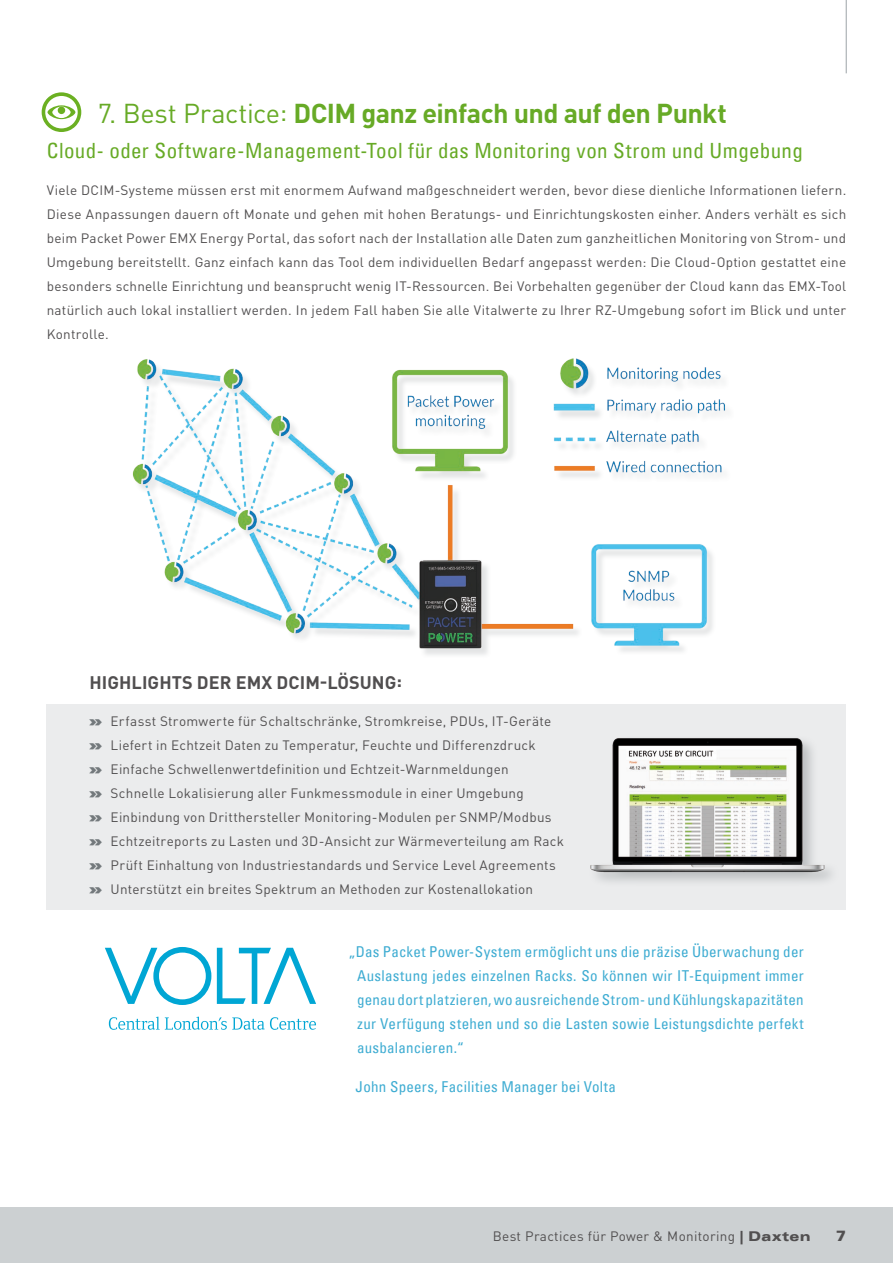
<style>
.page{position:relative;width:893px;height:1263px;background:#fff}
.page>*{position:absolute;margin:0;border:0;box-sizing:border-box;transform-origin:0 0}
.t1{font:700 27px "DIN Pro";letter-spacing:-.025em;color:#67aa26}
.t2{font:condensed 21px "Univers LT";letter-spacing:.02em;color:#67aa26}
.t3{font:700 18px "DIN Pro";letter-spacing:.005em;color:#514f50}
.t4{font:condensed 15px/24px "Univers LT";letter-spacing:.015em;color:#3eacd2;text-align:justify}
.t5{font:900 15px "Univers LT";color:#514f50}
.t6{font:13.5px/24px "DIN Pro";letter-spacing:.02em;color:#514f50;text-align:justify}
.s1{font-weight:400}
.s2{font-family:"Univers LT";font-weight:900;font-stretch:expanded;color:#73797c}
.s3{font-family:"Univers LT";font-weight:900}
.s4{font-family:"Univers LT";font-weight:900;font-stretch:expanded}
</style>
<div class="page">
<div style="left:47px;top:704px;width:799px;height:206px;background:#ebeced"></div>
<img style="left:590px;top:738px;width:237px;height:144px">
<div style="left:0;top:1208px;width:893px;height:55px;background:#ccd0d2"></div>
<hr style="left:846px;top:0;width:1px;height:73px;background:#9da4a7">
<svg style="left:42px;top:92px;width:39px;height:40px"></svg>
<div style="left:58px;top:107px;width:7px;height:7px;background:#6bb022;border-radius:50%"></div>
<div style="left:134px;top:361px;width:601px;height:298px;background:#73797c;opacity:.2"></div>
<img style="left:132px;top:358px;width:603px;height:290px">
<svg style="left:109px;top:1017px;width:207px;height:13px"></svg>
<svg style="left:217px;top:948px;width:99px;height:56px"></svg>
<svg style="left:105px;top:947px;width:106px;height:58px"></svg>
<h1 class="t1" style="left:98px;top:90px;width:630px"><span class="s1">7. Best Practice:</span> DCIM ganz einfach und auf den Punkt</h1>
<h2 class="t2" style="left:47px;top:138px;width:758px">Cloud- oder Software-Management-Tool für das Monitoring von Strom und Umgebung</h2>
<p class="t6" style="left:47px;top:177px;width:801px">Viele DCIM-Systeme müssen erst mit enormem Aufwand maßgeschneidert werden, bevor diese dienliche Informationen liefern.<br>Diese Anpassungen dauern oft Monate und gehen mit hohen Beratungs- und Einrichtungskosten einher. Anders verhält es sich beim Packet Power EMX Energy Portal, das sofort nach der Installation alle Daten zum ganzheitlichen Monitoring von Strom- und Umgebung bereitstellt. Ganz einfach kann das Tool dem individuellen Bedarf angepasst werden: Die Cloud-Option gestattet eine besonders schnelle Einrichtung und beansprucht wenig IT-Ressourcen. Bei Vorbehalten gegenüber der Cloud kann das EMX-Tool natürlich auch lokal installiert werden. In jedem Fall haben Sie alle Vitalwerte zu Ihrer RZ-Umgebung sofort im Blick und unter Kontrolle.</p>
<h3 class="t3" style="left:89px;top:667px;width:314px">HIGHLIGHTS DER EMX DCIM-LÖSUNG:</h3>
<p class="t6" style="left:89px;top:707px;width:476px;text-align:left"><span class="s2">»</span> Erfasst Stromwerte für Schaltschränke, Stromkreise, PDUs, IT-Geräte <span class="s2">»</span> Liefert in Echtzeit Daten zu Temperatur, Feuchte und Differenzdruck<br><span class="s2">»</span> Einfache Schwellenwertdefinition und Echtzeit-Warnmeldungen<br><span class="s2">»</span> Schnelle Lokalisierung aller Funkmessmodule in einer Umgebung<br><span class="s2">»</span> Einbindung von Dritthersteller Monitoring-Modulen per SNMP/Modbus <span class="s2">»</span> Echtzeitreports zu Lasten und 3D-Ansicht zur Wärmeverteilung am Rack <span class="s2">»</span> Prüft Einhaltung von Industriestandards und Service Level Agreements <span class="s2">»</span> Unterstützt ein breites Spektrum an Methoden zur Kostenallokation</p>
<p class="t4" style="left:357px;top:939px;width:448px;text-indent:-9px">„Das Packet Power-System ermöglicht uns die präzise Überwachung der Auslastung jedes einzelnen Racks. So können wir IT-Equipment immer genau dort platzieren, wo ausreichende Strom- und Kühlungskapazitäten zur Verfügung stehen und so die Lasten sowie Leistungsdichte perfekt ausbalancieren.“</p>
<p class="t4" style="left:356px;top:1074px;width:262px">John Speers, Facilities Manager bei Volta</p>
<p class="t6" style="left:493px;top:1222px;width:319px">Best Practices für Power &amp; Monitoring <span class="s3">|</span> <span class="s4">Daxten</span></p>
<p class="t5" style="left:836px;top:1226px;width:12px">7</p>
</div>
